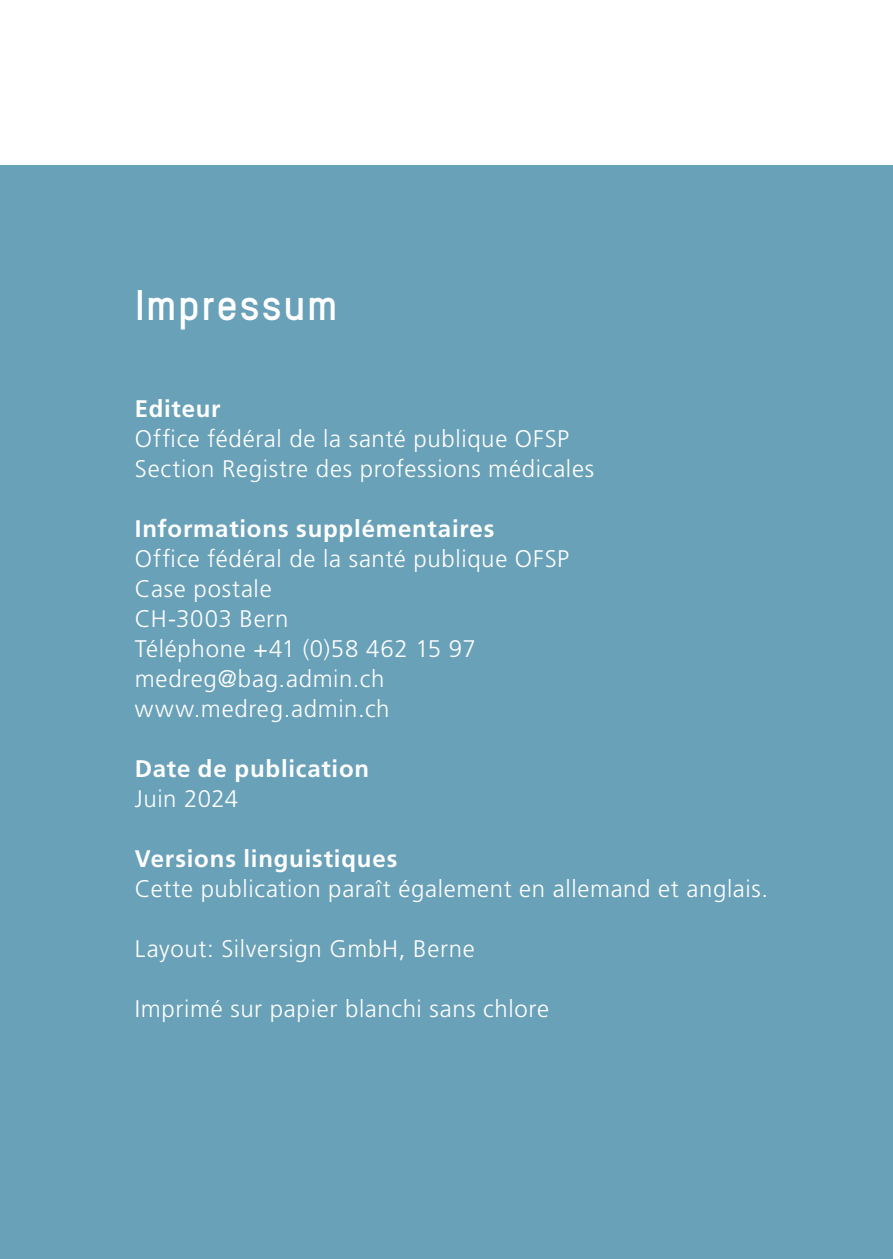
<style>
.page{position:relative;width:893px;height:1259px;background:#fff}
.page>*{position:absolute;margin:0;border:0;box-sizing:border-box;transform-origin:0 0}
.t1{font:700 42px "TSTAR";letter-spacing:.025em;color:#fff}
.t2{font:300 24px/30px "Frutiger LT Pro";letter-spacing:.03em;color:#fff}
.t3{font:700 24px "Frutiger LT Pro";letter-spacing:.035em;color:#fff}
</style>
<div class="page">
<div style="left:0;top:166px;width:893px;height:1093px;background:#69a1b8"></div>
<hr style="left:892px;top:790px;width:1px;height:469px;background:#fff">
<h1 class="t1" style="left:135px;top:279px;width:204px">Impressum</h1>
<p class="t3" style="left:135px;top:394px;width:87px">Editeur</p>
<p class="t2" style="left:135px;top:423px;width:461px">Office fédéral de la santé publique OFSP<br>Section Registre des professions médicales</p>
<p class="t3" style="left:135px;top:514px;width:361px">Informations supplémentaires</p>
<p class="t2" style="left:135px;top:543px;width:436px">Office fédéral de la santé publique OFSP<br>Case postale<br>CH-3003 Bern<br>Téléphone +41 (0)58 462 15 97 medreg@bag.admin.ch www.medreg.admin.ch</p>
<p class="t3" style="left:135px;top:754px;width:236px">Date de publication</p>
<p class="t2" style="left:135px;top:783px;width:105px">Juin 2024</p>
<p class="t3" style="left:135px;top:844px;width:264px">Versions linguistiques</p>
<p class="t2" style="left:135px;top:873px;width:635px">Cette publication paraît également en allemand et anglais.</p>
<p class="t2" style="left:135px;top:933px;width:341px">Layout: Silversign GmbH, Berne</p>
<p class="t2" style="left:135px;top:993px;width:416px">Imprimé sur papier blanchi sans chlore</p>
</div>
